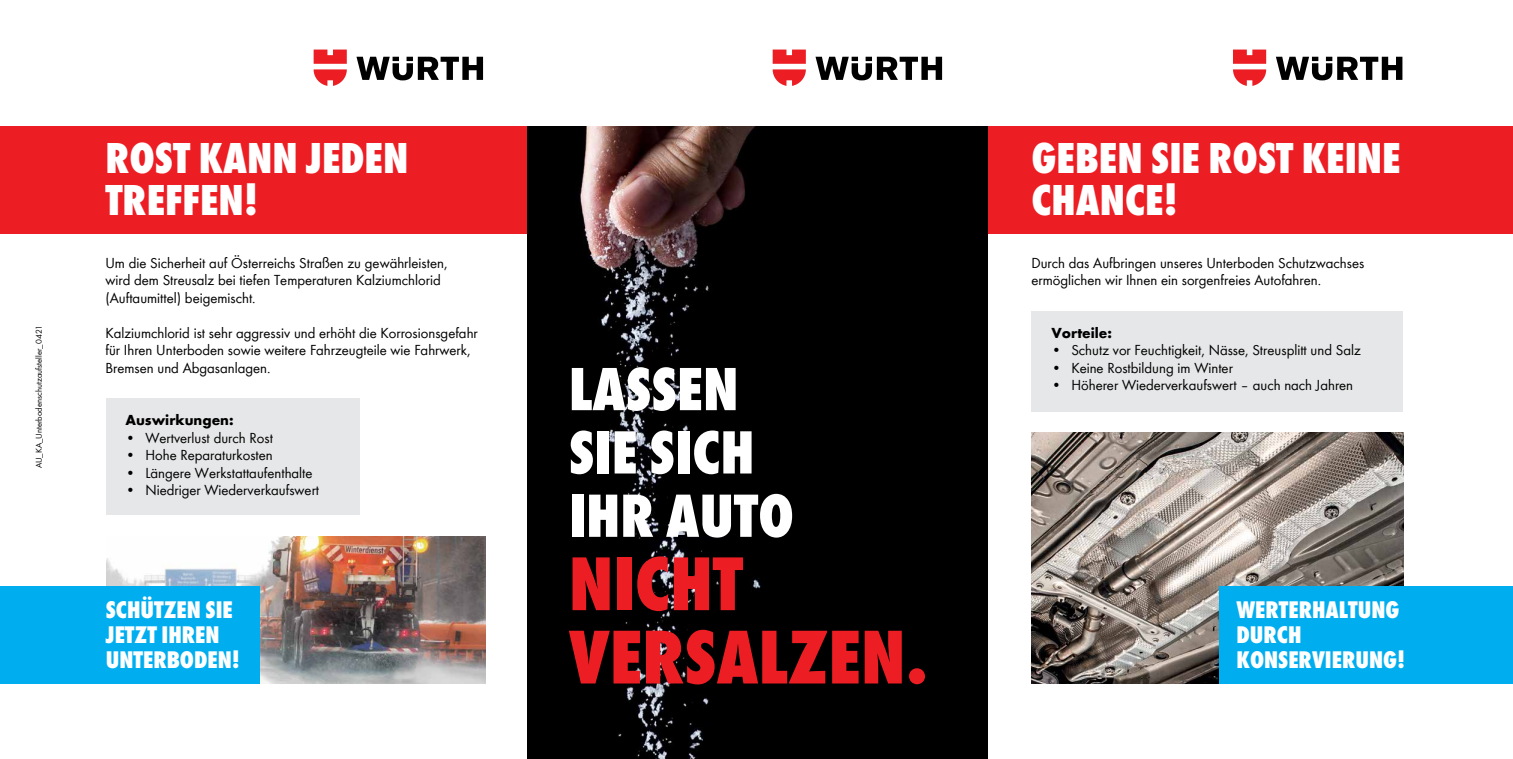
<style>
.page{position:relative;width:1513px;height:759px;background:#fff}
.page>*{position:absolute;margin:0;border:0;box-sizing:border-box;transform-origin:0 0}
.t1{font:800 condensed 79.12px "Wuerth Global";color:#ed1d24}
.t2{font:800 condensed 63.25px "Wuerth Global";color:#fff}
.t3{font:800 condensed 45px/41.2px "Wuerth Global";color:#fff}
.t4{font:800 condensed 25px "Wuerth Global";color:#fff}
.t5{font:15px/17.5px "Wuerth Global";color:#000}
.t6{font:700 15px "Wuerth Global";color:#000}
.t7{font:8.75px "Wuerth Global";color:#000}
</style>
<div class="page">
<img style="left:1031px;top:432px;width:372px;height:251px">
<div style="left:1031px;top:311px;width:372px;height:100px;background:#e6e7e8"></div>
<div style="left:106px;top:398px;width:254px;height:116px;background:#e6e7e8"></div>
<svg style="left:1276px;top:57px;width:126px;height:23px"></svg>
<svg style="left:1233px;top:50px;width:33px;height:36px"></svg>
<svg style="left:356px;top:57px;width:127px;height:23px"></svg>
<svg style="left:314px;top:50px;width:33px;height:36px"></svg>
<div style="left:987px;top:126px;width:526px;height:108px;background:#ed1d24"></div>
<div style="left:0;top:126px;width:551px;height:108px;background:#ed1d24"></div>
<img style="left:527px;top:126px;width:460px;height:409px">
<div style="left:527px;top:535px;width:460px;height:223px;background:#000"></div>
<svg style="left:816px;top:57px;width:126px;height:23px"></svg>
<svg style="left:773px;top:50px;width:33px;height:36px"></svg>
<img style="left:106px;top:536px;width:379px;height:147px">
<div style="left:1220px;top:585px;width:293px;height:98px;background:#00aeef"></div>
<div style="left:0;top:585px;width:259px;height:98px;background:#00aeef"></div>
<p class="t7" style="left:34px;top:468px;width:145px;rotate:-90deg">AU_KA_Unterbodenschutzaufsteller_0421</p>
<p class="t3" style="left:105px;top:137px;width:305px">ROST KANN JEDEN</p>
<p class="t3" style="left:105px;top:178px;width:154px">TREFFEN!</p>
<p class="t5" style="left:105px;top:253px;width:344px">Um die Sicherheit auf Österreichs Straßen zu gewährleisten,</p>
<p class="t5" style="left:105px;top:271px;width:337px">wird dem Streusalz bei tiefen Temperaturen Kalziumchlorid</p>
<p class="t5" style="left:105px;top:288px;width:152px">(Auftaumittel) beigemischt.</p>
<p class="t5" style="left:105px;top:323px;width:374px">Kalziumchlorid ist sehr aggressiv und erhöht die Korrosionsgefahr für Ihren Unterboden sowie weitere Fahrzeugteile wie Fahrwerk,<br>Bremsen und Abgasanlagen.</p>
<p class="t6" style="left:125px;top:411px;width:110px">Auswirkungen:</p>
<p class="t5" style="left:125px;top:428px;width:149px">• Wertverlust durch Rost</p>
<p class="t5" style="left:125px;top:446px;width:149px">• Hohe Reparaturkosten</p>
<p class="t5" style="left:125px;top:463px;width:189px">• Längere Werkstattaufenthalte</p>
<p class="t5" style="left:125px;top:481px;width:195px">• Niedriger Wiederverkaufswert</p>
<p class="t4" style="left:106px;top:594px;width:128px">SCHÜTZEN SIE</p>
<p class="t4" style="left:106px;top:619px;width:115px">JETZT IHREN</p>
<p class="t4" style="left:106px;top:644px;width:136px">UNTERBODEN!</p>
<p class="t2" style="left:569px;top:351px;width:171px">LASSEN</p>
<p class="t2" style="left:569px;top:414px;width:187px">SIE SICH</p>
<p class="t2" style="left:569px;top:478px;width:227px">IHR AUTO</p>
<p class="t1" style="left:569px;top:536px;width:176px">NICHT</p>
<p class="t1" style="left:569px;top:609px;width:361px">VERSALZEN.</p>
<p class="t3" style="left:1031px;top:137px;width:371px">GEBEN SIE ROST KEINE<br>CHANCE!</p>
<p class="t5" style="left:1031px;top:253px;width:334px">Durch das Aufbringen unseres Unterboden Schutzwachses</p>
<p class="t5" style="left:1031px;top:271px;width:291px">ermöglichen wir Ihnen ein sorgenfreies Autofahren.</p>
<p class="t6" style="left:1051px;top:323px;width:62px">Vorteile:</p>
<p class="t5" style="left:1051px;top:341px;width:311px">• Schutz vor Feuchtigkeit, Nässe, Streusplitt und Salz</p>
<p class="t5" style="left:1051px;top:358px;width:183px">• Keine Rostbildung im Winter</p>
<p class="t5" style="left:1051px;top:376px;width:303px">• Höherer Wiederverkaufswert – auch nach Jahren</p>
<p class="t4" style="left:1236px;top:594px;width:164px">WERTERHALTUNG</p>
<p class="t4" style="left:1236px;top:619px;width:67px">DURCH</p>
<p class="t4" style="left:1236px;top:644px;width:170px">KONSERVIERUNG!</p>
</div>
